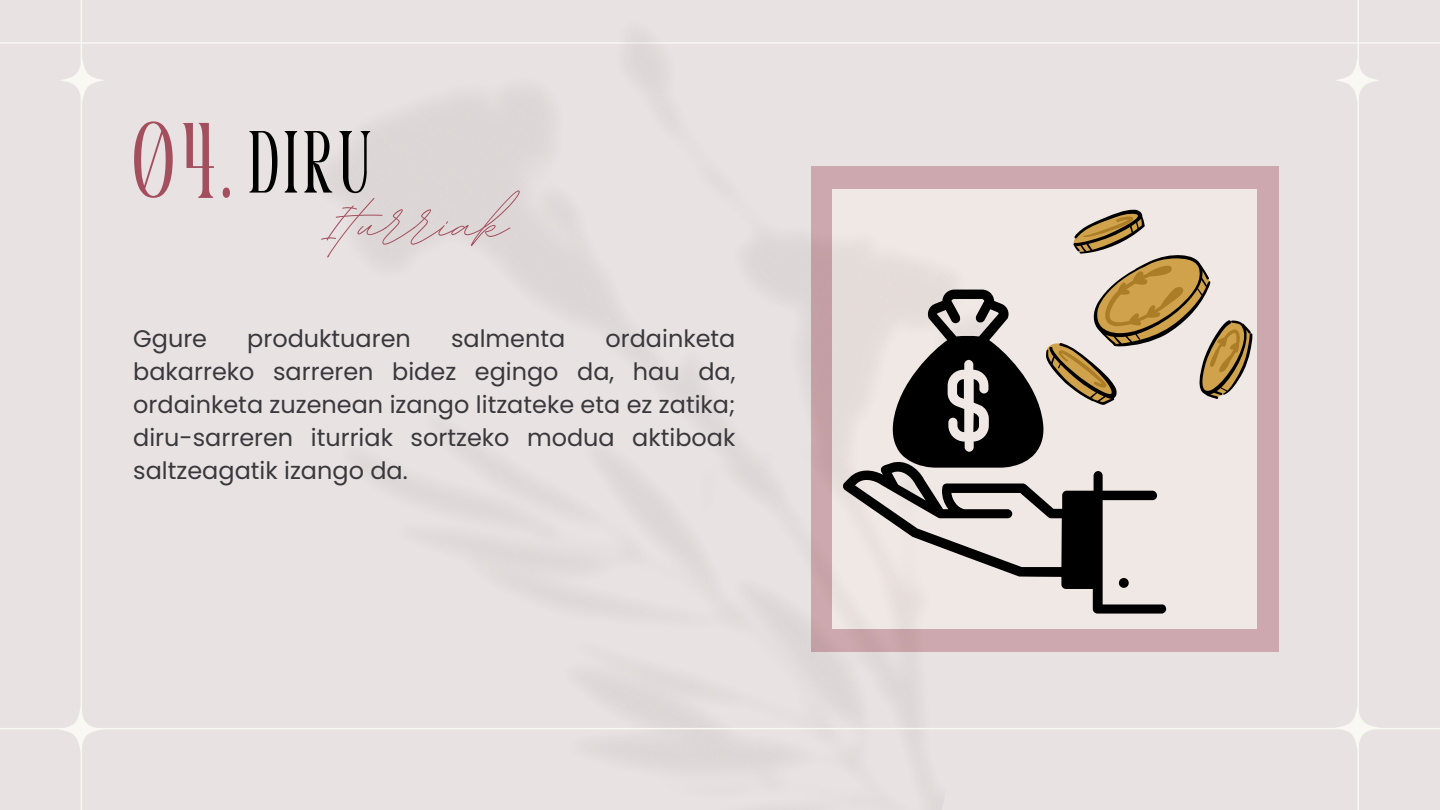
<style>
.page{position:relative;width:1440px;height:810px;background:#e8e2e2}
.page>*{position:absolute;margin:0;border:0;box-sizing:border-box;transform-origin:0 0}
.t1{font:condensed 107px "Perandoryv 2";color:#a44f5e}
.t2{font:88px "BD Script";color:#a44f5e}
.t3{font:condensed 88px "Perandoryv 2";color:#000}
.t4{font:24px/32.9px "Poppins";color:#3a383d;text-align:justify}
</style>
<div class="page">
<hr style="left:0;top:42px;width:1440px;height:2px;background:#f9f8f3">
<svg style="left:1335px;top:58px;width:45px;height:45px"></svg>
<hr style="left:1358px;top:0;width:1px;height:810px;background:#f9f8f3">
<div style="left:812px;top:167px;width:467px;height:485px;background:#cda8ae"></div>
<div style="left:832px;top:190px;width:425px;height:439px;background:#f0e8e5"></div>
<hr style="left:81px;top:0;width:1px;height:810px;background:#f9f8f3">
<img style="left:333px;top:42px;width:763px;height:722px">
<hr style="left:0;top:728px;width:1440px;height:1px;background:#f9f8f3">
<svg style="left:58px;top:707px;width:45px;height:45px"></svg>
<svg style="left:1335px;top:705px;width:45px;height:45px"></svg>
<svg style="left:59px;top:58px;width:45px;height:45px"></svg>
<svg style="left:843px;top:459px;width:323px;height:155px"></svg>
<svg style="left:892px;top:209px;width:360px;height:259px"></svg>
<p class="t1" style="left:133px;top:118px;width:99px">04.</p>
<p class="t3" style="left:249px;top:127px;width:124px">diru</p>
<p class="t2" style="left:327px;top:166px;width:182px">Iturriak</p>
<p class="t4" style="left:133px;top:323px;width:604px;text-indent:472px">ordainketa bakarreko sarreren bidez egingo da, hau da, ordainketa zuzenean izango litzateke eta ez zatika; diru-sarreren iturriak sortzeko modua aktiboak saltzeagatik izango da.</p>
<p class="t4" style="left:133px;top:323px;width:75px">Ggure</p>
<p class="t4" style="left:247px;top:323px;width:165px">produktuaren</p>
<p class="t4" style="left:451px;top:323px;width:116px">salmenta</p>
</div>
